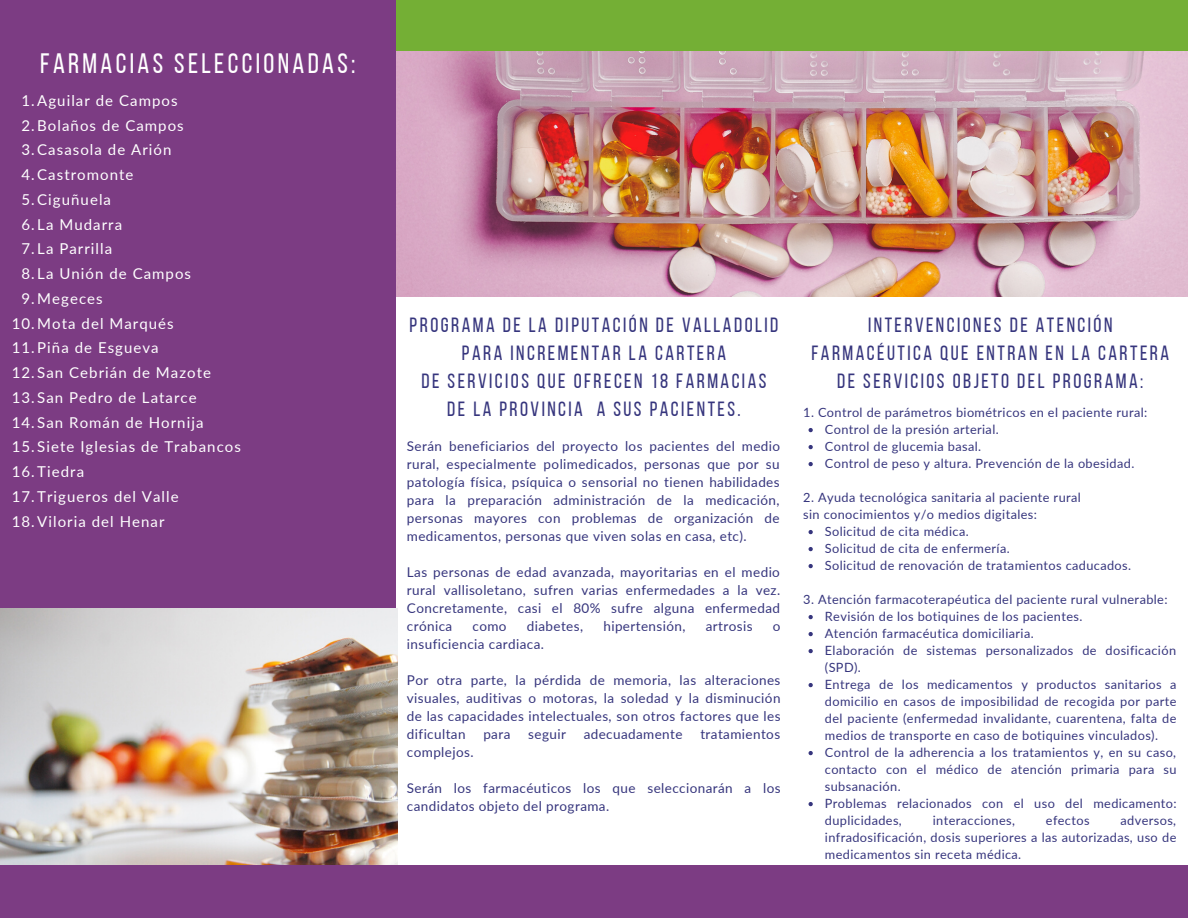
<style>
.page{position:relative;width:1188px;height:918px;background:#fff}
.page>*{position:absolute;margin:0;border:0;box-sizing:border-box;transform-origin:0 0}
.t1{font:28.05px "Bebas Neue";letter-spacing:.12em;color:#fff}
.t2{font:20.55px/28.2px "Bebas Neue";letter-spacing:.12em;color:#36357d;text-align:center}
.t3{font:15px "Lato";letter-spacing:.07em;color:#fff}
.t4{font:13.5px/18px "Lato";letter-spacing:.03em;color:#36357d;text-align:justify}
.t5{font:12.75px/17px "Lato";letter-spacing:.03em;color:#36357d}
</style>
<div class="page">
<img style="left:396px;top:50px;width:792px;height:247px">
<div style="left:0;top:0;width:396px;height:918px;background:#7c3c83"></div>
<img style="left:0;top:608px;width:397px;height:257px">
<div style="left:396px;top:0;width:792px;height:50px;background:#74af35"></div>
<div style="left:0;top:865px;width:1188px;height:53px;background:#7c3c83"></div>
<svg style="left:809px;top:428px;width:4px;height:4px"></svg>
<svg style="left:809px;top:445px;width:4px;height:4px"></svg>
<svg style="left:809px;top:462px;width:4px;height:4px"></svg>
<svg style="left:809px;top:530px;width:4px;height:4px"></svg>
<svg style="left:809px;top:547px;width:4px;height:4px"></svg>
<svg style="left:809px;top:564px;width:4px;height:4px"></svg>
<svg style="left:809px;top:615px;width:4px;height:4px"></svg>
<svg style="left:809px;top:632px;width:4px;height:4px"></svg>
<svg style="left:809px;top:649px;width:4px;height:4px"></svg>
<svg style="left:809px;top:683px;width:4px;height:4px"></svg>
<svg style="left:809px;top:751px;width:4px;height:4px"></svg>
<svg style="left:809px;top:802px;width:4px;height:4px"></svg>
<h1 class="t1" style="left:40px;top:52px;width:317px">FARMACIAS SELECCIONADAS:</h1>
<p class="t3" style="left:21px;top:91px;width:158px">1.Aguilar de Campos</p>
<p class="t3" style="left:21px;top:116px;width:164px">2.Bolaños de Campos</p>
<p class="t3" style="left:21px;top:141px;width:152px">3.Casasola de Arión</p>
<p class="t3" style="left:21px;top:165px;width:114px">4.Castromonte</p>
<p class="t3" style="left:21px;top:190px;width:91px">5.Ciguñuela</p>
<p class="t3" style="left:21px;top:215px;width:102px">6.La Mudarra</p>
<p class="t3" style="left:21px;top:240px;width:92px">7.La Parrilla</p>
<p class="t3" style="left:21px;top:264px;width:171px">8.La Unión de Campos</p>
<p class="t3" style="left:21px;top:289px;width:83px">9.Megeces</p>
<p class="t3" style="left:12px;top:314px;width:164px">10.Mota del Marqués</p>
<p class="t3" style="left:12px;top:339px;width:149px">11.Piña de Esgueva</p>
<p class="t3" style="left:12px;top:363px;width:201px">12.San Cebrián de Mazote</p>
<p class="t3" style="left:12px;top:388px;width:187px">13.San Pedro de Latarce</p>
<p class="t3" style="left:12px;top:413px;width:193px">14.San Román de Hornija</p>
<p class="t3" style="left:12px;top:438px;width:231px">15.Siete Iglesias de Trabancos</p>
<p class="t3" style="left:12px;top:462px;width:74px">16.Tiedra</p>
<p class="t3" style="left:12px;top:487px;width:168px">17.Trigueros del Valle</p>
<p class="t3" style="left:12px;top:512px;width:154px">18.Viloria del Henar</p>
<h2 class="t2" style="left:410px;top:312px;width:370px">PROGRAMA DE LA DIPUTACIÓN DE VALLADOLID PARA INCREMENTAR LA CARTERA<br>DE SERVICIOS QUE OFRECEN 18 FARMACIAS<br>DE LA PROVINCIA A SUS PACIENTES.</h2>
<p class="t4" style="left:407px;top:437px;width:375px">Serán beneficiarios del proyecto los pacientes del medio rural, especialmente polimedicados, personas que por su patología física, psíquica o sensorial no tienen habilidades para la preparación administración de la medicación, personas mayores con problemas de organización de medicamentos, personas que viven solas en casa, etc).</p>
<p class="t4" style="left:407px;top:563px;width:375px">Las personas de edad avanzada, mayoritarias en el medio rural vallisoletano, sufren varias enfermedades a la vez.<br>Concretamente, casi el 80% sufre alguna enfermedad crónica</p>
<p class="t4" style="left:473px;top:617px;width:36px">como</p>
<p class="t4" style="left:527px;top:617px;width:58px">diabetes,</p>
<p class="t4" style="left:603px;top:617px;width:84px">hipertensión,</p>
<p class="t4" style="left:706px;top:617px;width:48px">artrosis</p>
<p class="t4" style="left:773px;top:617px;width:9px">o</p>
<p class="t4" style="left:407px;top:635px;width:139px">insuficiencia cardiaca.</p>
<p class="t4" style="left:407px;top:671px;width:375px">Por otra parte, la pérdida de memoria, las alteraciones visuales, auditivas o motoras, la soledad y la disminución de las capacidades intelectuales, son otros factores que les dificultan</p>
<p class="t4" style="left:483px;top:725px;width:29px">para</p>
<p class="t4" style="left:528px;top:725px;width:39px">seguir</p>
<p class="t4" style="left:584px;top:725px;width:100px">adecuadamente</p>
<p class="t4" style="left:700px;top:725px;width:81px">tratamientos</p>
<p class="t4" style="left:407px;top:743px;width:68px">complejos.</p>
<p class="t4" style="left:407px;top:779px;width:375px">Serán los farmacéuticos los que seleccionarán a los candidatos objeto del programa.</p>
<h2 class="t2" style="left:811px;top:312px;width:359px">INTERVENCIONES DE ATENCIÓN<br>FARMACÉUTICA QUE ENTRAN EN LA CARTERA<br>DE SERVICIOS OBJETO DEL PROGRAMA:</h2>
<p class="t5" style="left:825px;top:421px;width:311px">Control de la presión arterial.<br>Control de glucemia basal.<br>Control de peso y altura. Prevención de la obesidad.</p>
<p class="t5" style="left:803px;top:404px;width:346px">1. Control de parámetros biométricos en el paciente rural:</p>
<p class="t5" style="left:803px;top:489px;width:279px">2. Ayuda tecnológica sanitaria al paciente rural sin conocimientos y/o medios digitales:</p>
<p class="t5" style="left:825px;top:523px;width:308px">Solicitud de cita médica.<br>Solicitud de cita de enfermería.<br>Solicitud de renovación de tratamientos caducados.</p>
<p class="t5" style="left:803px;top:591px;width:366px">3. Atención farmacoterapéutica del paciente rural vulnerable:</p>
<p class="t5" style="left:825px;top:608px;width:353px">Revisión de los botiquines de los pacientes.<br>Atención farmacéutica domiciliaria.<br>Elaboración de sistemas personalizados de dosificación (SPD).<br>Entrega de los medicamentos y productos sanitarios a domicilio en casos de imposibilidad de recogida por parte del paciente (enfermedad invalidante, cuarentena, falta de medios de transporte en caso de botiquines vinculados).<br>Control de la adherencia a los tratamientos y, en su caso, contacto con el médico de atención primaria para su subsanación.<br>Problemas relacionados con el uso del medicamento: duplicidades,</p>
<p class="t5" style="left:825px;top:812px;width:353px;text-align:justify;text-indent:296px">adversos, infradosificación, dosis superiores a las autorizadas, uso de medicamentos sin receta médica.</p>
<p class="t5" style="left:933px;top:812px;width:84px">interacciones,</p>
<p class="t5" style="left:1046px;top:812px;width:45px">efectos</p>
</div>
